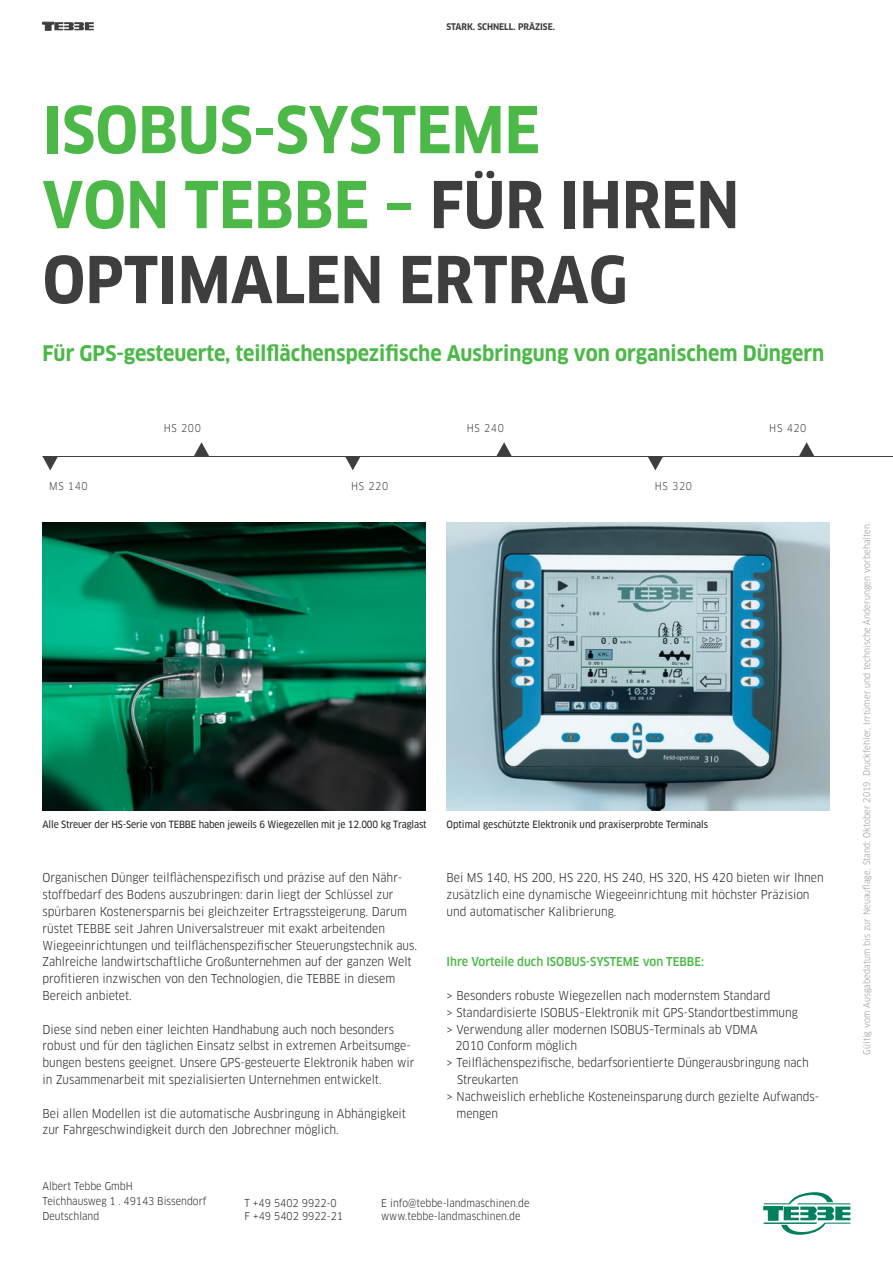
<style>
.page{position:relative;width:893px;height:1263px;background:#fff}
.page>*{position:absolute;margin:0;border:0;box-sizing:border-box;transform-origin:0 0}
.t1{font:700 63px/75px "Clan Narrow";color:#4cb848}
.t2{font:700 21px "Clan Narrow";color:#4cb848}
.t3{font:12px/16.8px "Clan Narrow";color:#231f20}
.t4{font:500 12px "Clan Narrow";color:#4cb848}
.t5{font:10.5px/15px "Clan Narrow";color:#231f20}
.t6{font:10.5px "Clan Narrow";letter-spacing:.06em;color:#3e3e3f}
.t7{font:9.75px "Clan Narrow News";letter-spacing:-.015em;color:#231f20}
.t8{font:9px "Clan Narrow";letter-spacing:.01em;color:#939598}
.t9{font:700 9px "Clan Narrow";color:#3e3e3f}
.s1{color:#3e3e3f}
</style>
<div class="page">
<svg style="left:42px;top:22px;width:52px;height:8px"></svg>
<img style="left:43px;top:522px;width:382px;height:288px">
<img style="left:446px;top:522px;width:383px;height:288px">
<hr style="left:43px;top:456px;width:850px;height:1px;background:#3e3e3f">
<svg style="left:799px;top:442px;width:15px;height:14px"></svg>
<svg style="left:496px;top:442px;width:16px;height:14px"></svg>
<svg style="left:648px;top:457px;width:15px;height:13px"></svg>
<svg style="left:43px;top:457px;width:15px;height:13px"></svg>
<svg style="left:345px;top:457px;width:15px;height:13px"></svg>
<svg style="left:194px;top:442px;width:15px;height:14px"></svg>
<svg style="left:763px;top:1192px;width:87px;height:43px"></svg>
<p class="t9" style="left:446px;top:21px;width:110px">STARK. SCHNELL. PRÄZISE.</p>
<h1 class="t1" style="left:43px;top:93px;width:698px">ISOBUS-SYSTEME<br>VON TEBBE – <span class="s1">FÜR IHREN<br>OPTIMALEN ERTRAG</span></h1>
<h2 class="t2" style="left:43px;top:340px;width:783px">Für GPS-gesteuerte, teilflächenspezifische Ausbringung von organischem Düngern</h2>
<p class="t6" style="left:164px;top:422px;width:39px">HS 200</p>
<p class="t6" style="left:467px;top:422px;width:39px">HS 240</p>
<p class="t6" style="left:769px;top:422px;width:39px">HS 420</p>
<p class="t6" style="left:49px;top:479px;width:40px">MS 140</p>
<p class="t6" style="left:351px;top:479px;width:39px">HS 220</p>
<p class="t6" style="left:655px;top:479px;width:39px">HS 320</p>
<p class="t7" style="left:43px;top:818px;width:386px">Alle Streuer der HS-Serie von TEBBE haben jeweils 6 Wiegezellen mit je 12.000 kg Traglast</p>
<p class="t7" style="left:446px;top:818px;width:263px">Optimal geschützte Elektronik und praxiserprobte Terminals</p>
<p class="t3" style="left:43px;top:870px;width:376px">Organischen Dünger teilflächenspezifisch und präzise auf den Nähr&shy;stoffbedarf des Bodens auszubringen: darin liegt der Schlüssel zur spürbaren Kostenersparnis bei gleichzeiter Ertragssteigerung. Darum rüstet TEBBE seit Jahren Universalstreuer mit exakt arbeitenden Wiegeeinrichtungen und teilflächenspezifischer Steuerungstechnik aus.<br>Zahlreiche landwirtschaftliche Großunternehmen auf der ganzen Welt profitieren inzwischen von den Technologien, die TEBBE in diesem Bereich anbietet.</p>
<p class="t3" style="left:43px;top:1021px;width:373px">Diese sind neben einer leichten Handhabung auch noch besonders robust und für den täglichen Einsatz selbst in extremen Arbeitsumge&shy;bungen bestens geeignet. Unsere GPS-gesteuerte Elektronik haben wir in Zusammenarbeit mit spezialisierten Unternehmen entwickelt.</p>
<p class="t3" style="left:43px;top:1105px;width:365px">Bei allen Modellen ist die automatische Ausbringung in Abhängigkeit zur Fahrgeschwindigkeit durch den Jobrechner möglich.</p>
<p class="t3" style="left:447px;top:870px;width:379px">Bei MS 140, HS 200, HS 220, HS 240, HS 320, HS 420 bieten wir Ihnen zusätzlich eine dynamische Wiegeeinrichtung mit höchster Präzision und automatischer Kalibrierung.</p>
<p class="t4" style="left:447px;top:954px;width:259px">Ihre Vorteile duch ISOBUS-SYSTEME von TEBBE:</p>
<p class="t3" style="left:447px;top:987px;width:325px">&gt; Besonders robuste Wiegezellen nach modernstem Standard</p>
<p class="t3" style="left:447px;top:1004px;width:353px">&gt; Standardisierte ISOBUS–Elektronik mit GPS-Standortbestimmung</p>
<p class="t3" style="left:447px;top:1021px;width:312px">&gt; Verwendung aller modernen ISOBUS–Terminals ab VDMA</p>
<p class="t3" style="left:456px;top:1038px;width:123px">2010 Conform möglich</p>
<p class="t3" style="left:447px;top:1054px;width:364px">&gt; Teilflächenspezifische, bedarfsorientierte Düngerausbringung nach</p>
<p class="t3" style="left:457px;top:1071px;width:63px">Streukarten</p>
<p class="t3" style="left:447px;top:1088px;width:374px">&gt; Nachweislich erhebliche Kosteneinsparung durch gezielte Aufwands-</p>
<p class="t3" style="left:456px;top:1105px;width:43px">mengen</p>
<p class="t5" style="left:43px;top:1179px;width:166px">Albert Tebbe GmbH<br>Teichhausweg 1 . 49143 Bissendorf<br>Deutschland</p>
<p class="t5" style="left:244px;top:1196px;width:100px;line-height:13.5px">T +49 5402 9922-0<br>F +49 5402 9922-21</p>
<p class="t5" style="left:381px;top:1196px;width:150px;line-height:13.5px">E info@tebbe-landmaschinen.de www.tebbe-landmaschinen.de</p>
<p class="t8" style="left:861px;top:1054px;width:534px;rotate:-90deg">Gültig vom Ausgabedatum bis zur Neuauflage. Stand: Oktober 2019. Druckfehler, Irrtümer und technische Änderungen vorbehalten.</p>
</div>
